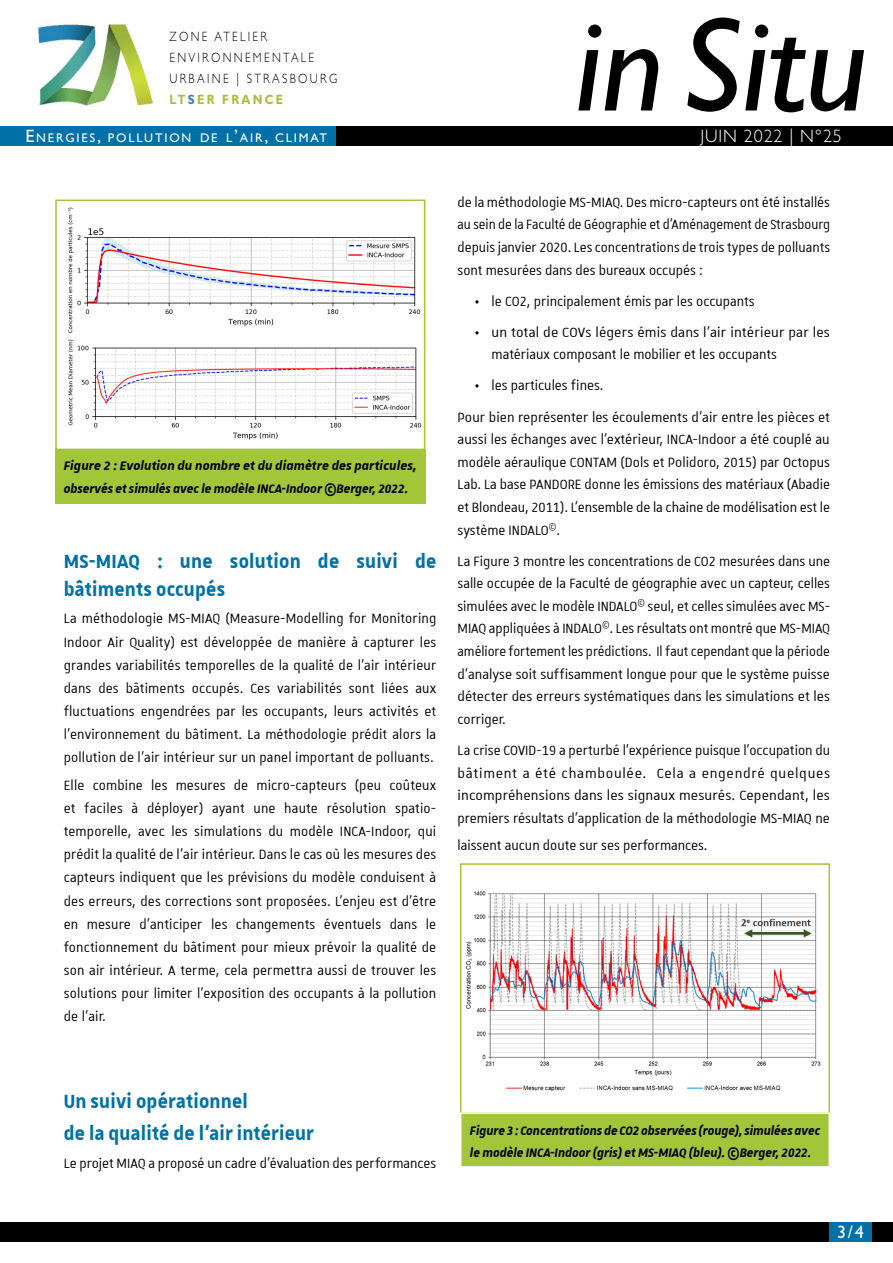
<style>
.page{position:relative;width:893px;height:1263px;background:#fff}
.page>*{position:absolute;margin:0;border:0;box-sizing:border-box;transform-origin:0 0}
.t1{font:italic 134.55px "Gill Sans Std";color:#000}
.t2{font:700 25.5px/27.6px "Unistra A";letter-spacing:.01em;color:#0071a8;scale:.9 1}
.t3{font:18px/23.1px "Unistra A";color:#000;text-align:justify;scale:.9 1}
.t4{font:18px/22.6px "Unistra A";color:#000;text-align:justify;scale:.92 1}
.t5{font:18px/22.6px "Unistra A";color:#000;scale:.94 1}
.t6{font:300 18px "Gill Sans Std";letter-spacing:.05em;color:#fff}
.t7{font:18px "Gill Sans Std";color:#fff}
.t8{font:italic 700 16.5px/22.5px "Unistra A";color:#000;scale:.89 1}
.t9{font:italic 700 16.5px/22.5px "Unistra A";color:#000;scale:.94 1}
.t10{font:300 13.5px/21px "Gill Sans Std";letter-spacing:.2em;color:#000;scale:.85 1}
.t11{font:12.6px "Gill Sans Std";letter-spacing:.145em;color:#fff}
.s1{font-style:inherit}
.s2{font-weight:700;color:#acbb3a}
.s3{font-weight:700;color:#4181b3}
.s4{font-size:18px}
.s5{font-size:16.5px}
</style>
<div class="page">
<img style="left:38px;top:23px;width:116px;height:83px">
<div style="left:0;top:126px;width:893px;height:19px;background:#000"></div>
<div style="left:0;top:126px;width:336px;height:19px;background:#0071a8"></div>
<div style="left:0;top:1222px;width:893px;height:20px;background:#000"></div>
<div style="left:829px;top:1222px;width:43px;height:20px;background:#0071a8"></div>
<img style="left:68px;top:207px;width:354px;height:233px">
<div style="left:55px;top:200px;width:370px;height:250px;border:2px solid #a2c53a"></div>
<div style="left:55px;top:449px;width:370px;height:54px;background:#a2c53a"></div>
<img style="left:466px;top:891px;width:355px;height:201px">
<div style="left:460px;top:863px;width:370px;height:251px;border:2px solid #a2c53a"></div>
<div style="left:461px;top:1113px;width:368px;height:54px;background:#a2c53a"></div>
<div style="left:460px;top:1112px;width:370px;height:56px;border:2px solid #fff"></div>
<p class="t10" style="left:169px;top:26px;width:199px">ZONE ATELIER<br>ENVIRONNEMENTALE<br>URBAINE <span class="s1">| STRASBOURG<br></span><span class="s2">LT</span><span class="s3">S</span><span class="s2">ER FRANCE</span></p>
<p class="t11" style="left:26px;top:130px;width:303px"><span class="s4">E</span>NERGIES<span class="s4">,</span> POLLUTION DE L<span class="s4">’</span>AIR<span class="s4">,</span> CLIMAT</p>
<p class="t9" style="left:64px;top:454px;width:377px">Figure 2 : Evolution du nombre et du diamètre des particules, observés et simulés avec le modèle INCA-Indoor ©Berger, 2022.</p>
<h2 class="t2" style="left:64px;top:547px;width:415px">MS-MIAQ : une solution de suivi de bâtiments occupés</h2>
<p class="t3" style="left:64px;top:606px;width:415px">La méthodologie MS-MIAQ (Measure-Modelling for Monitoring Indoor Air Quality) est développée de manière à capturer les grandes variabilités temporelles de la qualité de l’air intérieur dans des bâtiments occupés. Ces variabilités sont liées aux fluctuations engendrées par les occupants, leurs activités et l’environnement du bâtiment. La méthodologie prédit alors la pollution de l’air intérieur sur un panel important de polluants.</p>
<p class="t3" style="left:64px;top:773px;width:415px">Elle combine les mesures de micro-capteurs (peu coûteux et faciles à déployer) ayant une haute résolution spatio&shy;temporelle, avec les simulations du modèle INCA-Indoor, qui prédit la qualité de l’air intérieur. Dans le cas où les mesures des capteurs indiquent que les prévisions du modèle conduisent à des erreurs, des corrections sont proposées. L’enjeu est d’être en mesure d’anticiper les changements éventuels dans le fonctionnement du bâtiment pour mieux prévoir la qualité de son air intérieur. A terme, cela permettra aussi de trouver les solutions pour limiter l’exposition des occupants à la pollution de l’air.</p>
<h1 class="t1" style="left:575px;top:-12px;width:295px">in Situ</h1>
<p class="t6" style="left:700px;top:125px;width:143px">JUIN 2022 | N°25</p>
<p class="t3" style="left:458px;top:190px;width:415px;line-height:22.6px">de la méthodologie MS-MIAQ. Des micro-capteurs ont été installés au sein de la Faculté de Géographie et d’Aménagement de Strasbourg depuis janvier 2020. Les concentrations de trois types de polluants sont mesurées dans des bureaux occupés :</p>
<p class="t3" style="left:475px;top:289px;width:313px"><span class="s5">•</span> le CO2, principalement émis par les occupants</p>
<p class="t5" style="left:492px;top:320px;width:362px;text-indent:-17px"><span class="s5">•</span> un total de COVs légers émis dans l’air intérieur par les matériaux composant le mobilier et les occupants</p>
<p class="t3" style="left:458px;top:370px;width:415px;line-height:31px;text-indent:17px"><span class="s5">•</span> les particules fines.<br>Pour bien représenter les écoulements d’air entre les pièces et</p>
<p class="t4" style="left:458px;top:427px;width:406px">aussi les échanges avec l’extérieur, INCA-Indoor a été couplé au modèle aéraulique CONTAM (Dols et Polidoro, 2015) par Octopus Lab. La base PANDORE donne les émissions des matériaux (Abadie et Blondeau, 2011). L’ensemble de la chaine de modélisation est le système INDALO<sup>©</sup>.</p>
<p class="t3" style="left:458px;top:549px;width:415px;line-height:22.6px">La Figure 3 montre les concentrations de CO2 mesurées dans une salle occupée de la Faculté de géographie avec un capteur, celles simulées avec le modèle INDALO<sup>©</sup> seul, et celles simulées avec MS-MIAQ appliquées à INDALO<sup>©</sup>. Les résultats ont montré que MS-MIAQ améliore fortement les prédictions. Il faut cependant que la période d’analyse soit suffisamment longue pour que le système puisse détecter des erreurs systématiques dans les simulations et les corriger.</p>
<p class="t3" style="left:458px;top:738px;width:416px;line-height:22.6px">La crise COVID-19 a perturbé l’expérience puisque l’occupation du bâtiment a été chamboulée. Cela a engendré quelques incompréhensions dans les signaux mesurés. Cependant, les premiers résultats d’application de la méthodologie MS-MIAQ ne</p>
<p class="t3" style="left:458px;top:833px;width:279px">laissent aucun doute sur ses performances.</p>
<h2 class="t2" style="left:64px;top:1085px;width:280px;line-height:32px">Un suivi opérationnel<br>de la qualité de l’air intérieur</h2>
<p class="t3" style="left:64px;top:1151px;width:415px">Le projet MIAQ a proposé un cadre d’évaluation des performances</p>
<p class="t8" style="left:470px;top:1118px;width:395px">Figure 3 : Concentrations de CO2 observées (rouge), simulées avec le modèle INCA-Indoor (gris) et MS-MIAQ (bleu). ©Berger, 2022.</p>
<p class="t7" style="left:837px;top:1221px;width:28px">3/4</p>
</div>
